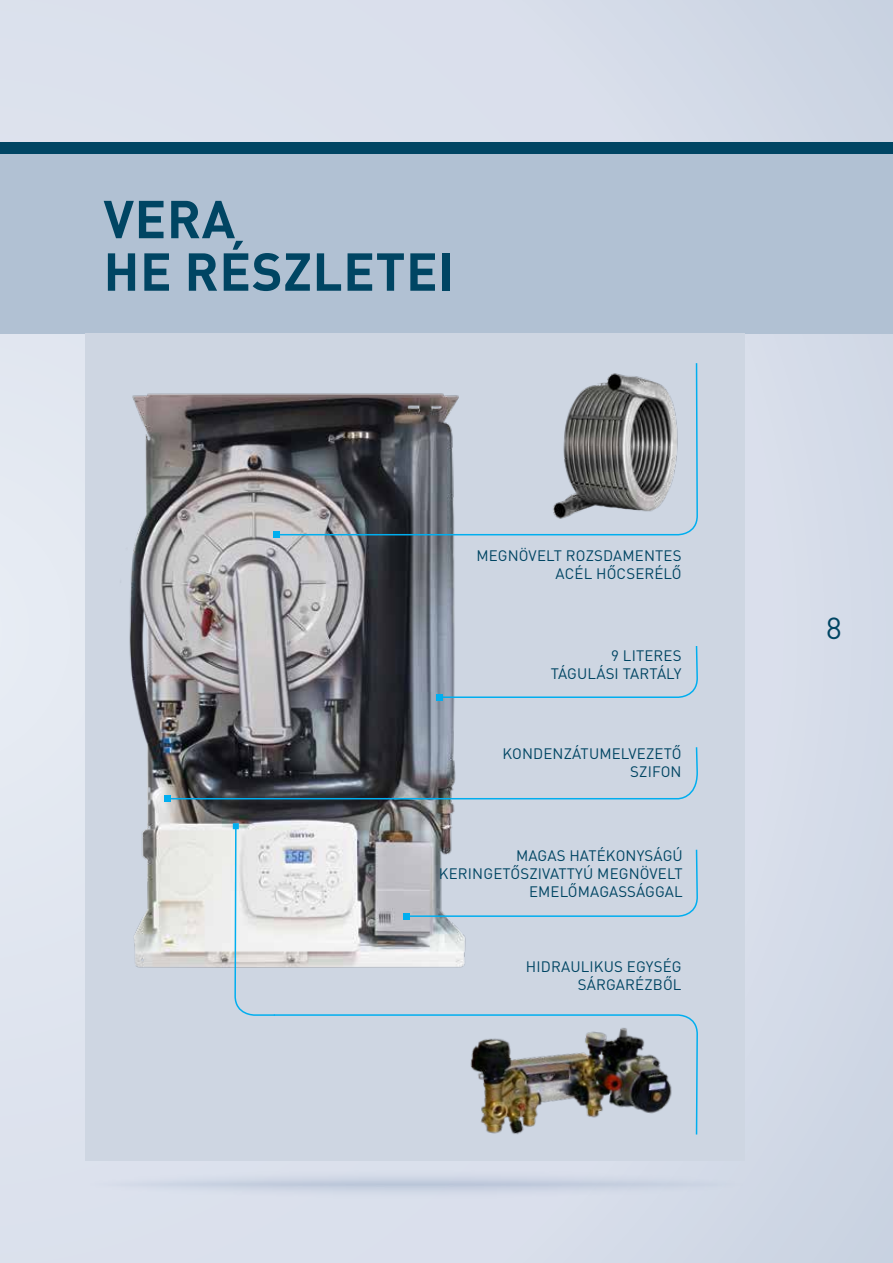
<style>
.page{position:relative;width:893px;height:1263px;background:#fff}
.page>*{position:absolute;margin:0;border:0;box-sizing:border-box;transform-origin:0 0}
.t1{font:700 52.5px/52.5px "DIN Pro";letter-spacing:.01em;color:#004563}
.t2{font:30px "DIN Pro";color:#004563}
.t3{font:15px/18px "DIN Pro";letter-spacing:.01em;color:#004563;text-align:right}
</style>
<div class="page">
<div style="left:0;top:0;width:893px;height:1263px;background:linear-gradient(to right,#dfe4ef,#d2d9e7)"></div>
<div style="left:0;top:142px;width:893px;height:12px;background:#004563"></div>
<div style="left:0;top:154px;width:893px;height:180px;background:#b1c1d3"></div>
<div style="left:85px;top:334px;width:659px;height:827px;background:#ced6e2"></div>
<img style="left:67px;top:347px;width:399px;height:665px">
<svg style="left:85px;top:1169px;width:659px;height:30px;fill:#d2d9e7"></svg>
<img style="left:451px;top:997px;width:15px;height:15px">
<svg style="left:275px;top:362px;width:423px;height:174px"></svg>
<svg style="left:274px;top:532px;width:6px;height:6px"></svg>
<img style="left:533px;top:370px;width:163px;height:150px">
<svg style="left:436px;top:644px;width:262px;height:56px"></svg>
<svg style="left:403px;top:848px;width:295px;height:71px"></svg>
<svg style="left:164px;top:746px;width:534px;height:56px"></svg>
<svg style="left:276px;top:1014px;width:422px;height:121px"></svg>
<svg style="left:233px;top:823px;width:43px;height:193px"></svg>
<h1 class="t1" style="left:104px;top:191px;width:352px">VERA<br>HE RÉSZLETEI</h1>
<p class="t3" style="left:476px;top:546px;width:207px">MEGNÖVELT ROZSDAMENTES<br>ACÉL HŐCSERÉLŐ</p>
<p class="t3" style="left:551px;top:646px;width:132px">9 LITERES<br>TÁGULÁSI TARTÁLY</p>
<p class="t3" style="left:502px;top:744px;width:181px">KONDENZÁTUMELVEZETŐ<br>SZIFON</p>
<p class="t3" style="left:439px;top:846px;width:245px">MAGAS HATÉKONYSÁGÚ<br>KERINGETŐSZIVATTYÚ MEGNÖVELT<br>EMELŐMAGASSÁGGAL</p>
<p class="t3" style="left:526px;top:957px;width:157px">HIDRAULIKUS EGYSÉG<br>SÁRGARÉZBŐL</p>
<h2 class="t2" style="left:826px;top:608px;width:17px">8</h2>
</div>
